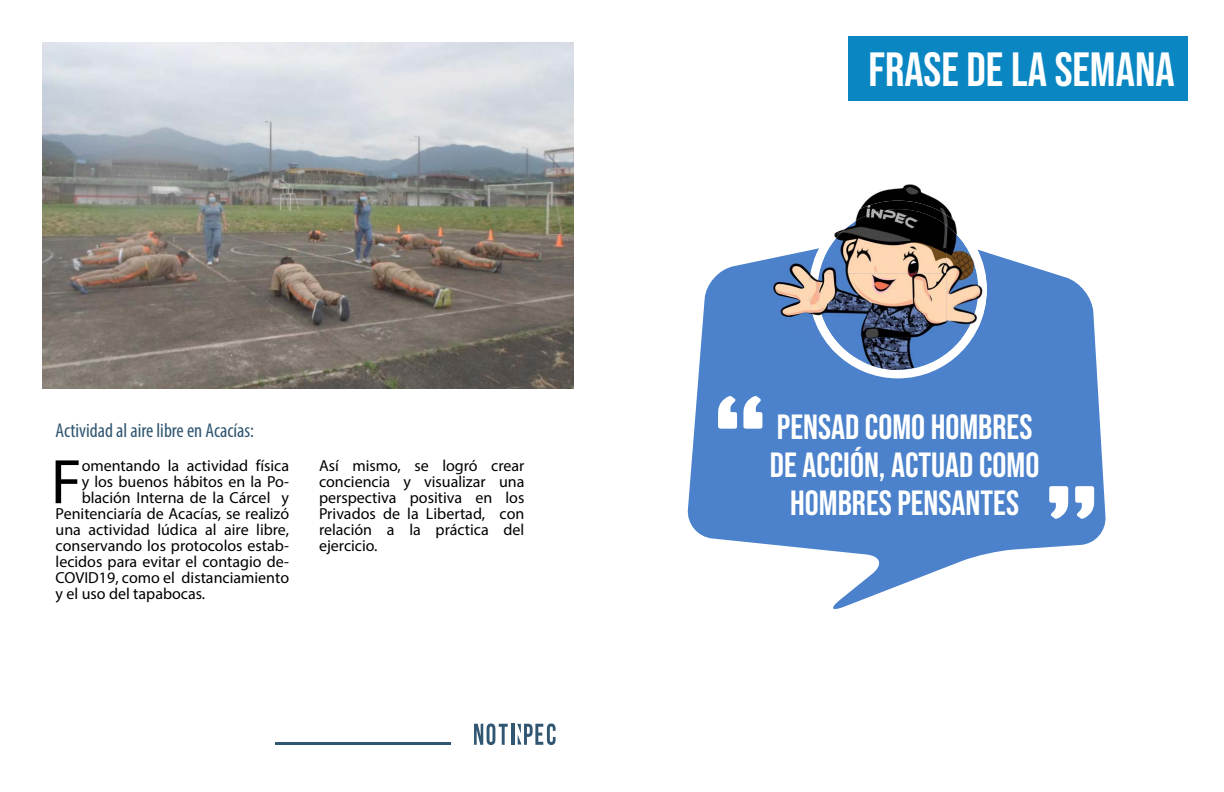
<style>
.page{position:relative;width:1224px;height:792px;background:#fff}
.page>*{position:absolute;margin:0;border:0;box-sizing:border-box;transform-origin:0 0}
.t1{font:63.5px "Myriad Pro";color:#000}
.t2{font:48px "Bebas Neue";color:#fff}
.t3{font:35px/38px "Bebas Neue";color:#fff;text-align:center}
.t4{font:condensed 20px "Myriad Pro";color:#305671}
.t5{font:16px/16px "Myriad Pro";color:#000;text-align:justify}
</style>
<div class="page">
<img style="left:42px;top:43px;width:531px;height:346px">
<hr style="left:276px;top:742px;width:175px;height:3px;background:#305671">
<svg style="left:474px;top:723px;width:34px;height:22px"></svg>
<hr style="left:511px;top:724px;width:3px;height:21px;background:#305671">
<svg style="left:517px;top:723px;width:39px;height:22px"></svg>
<div style="left:849px;top:36px;width:339px;height:65px;background:#0a87c3"></div>
<svg style="left:687px;top:255px;width:419px;height:354px;fill:#4b82cb"></svg>
<img style="left:866px;top:184px;width:73px;height:17px">
<img style="left:769px;top:250px;width:40px;height:102px">
<img style="left:987px;top:252px;width:9px;height:77px">
<svg style="left:809px;top:340px;width:178px;height:38px"></svg>
<img style="left:845px;top:234px;width:101px;height:104px">
<img style="left:946px;top:234px;width:32px;height:115px">
<img style="left:834px;top:338px;width:112px;height:32px">
<img style="left:834px;top:201px;width:123px;height:33px">
<img style="left:809px;top:234px;width:36px;height:122px">
<img style="left:956px;top:234px;width:31px;height:106px">
<img style="left:844px;top:349px;width:46px;height:21px">
<svg style="left:718px;top:396px;width:44px;height:33px"></svg>
<svg style="left:1049px;top:486px;width:45px;height:33px"></svg>
<p class="t4" style="left:56px;top:419px;width:200px">Actividad al aire libre en Acacías:</p>
<h1 class="t1" style="left:51px;top:443px;width:32px">F</h1>
<p class="t5" style="left:82px;top:458px;width:209px">omentando la actividad física</p>
<p class="t5" style="left:82px;top:474px;width:209px">y los buenos hábitos en la Po-</p>
<p class="t5" style="left:82px;top:490px;width:209px">blación Interna de la Cárcel y</p>
<p class="t5" style="left:56px;top:506px;width:235px">Penitenciaría de Acacías, se realizó</p>
<p class="t5" style="left:56px;top:522px;width:235px">una actividad lúdica al aire libre,</p>
<p class="t5" style="left:56px;top:538px;width:235px">conservando los protocolos estab-</p>
<p class="t5" style="left:56px;top:554px;width:235px">lecidos para evitar el contagio de-</p>
<p class="t5" style="left:56px;top:570px;width:235px">COVID19, como el distanciamiento</p>
<p class="t5" style="left:56px;top:586px;width:151px">y el uso del tapabocas.</p>
<p class="t5" style="left:319px;top:458px;width:207px">Así mismo, se logró crear conciencia y visualizar una perspectiva positiva en los Privados de la Libertad, con relación a la práctica del ejercicio.</p>
<h2 class="t2" style="left:869px;top:42px;width:308px">FRASE DE LA SEMANA</h2>
<h3 class="t3" style="left:770px;top:407px;width:271px">PENSAD COMO HOMBRES<br>DE ACCIÓN, ACTUAD COMO<br>HOMBRES PENSANTES</h3>
</div>
